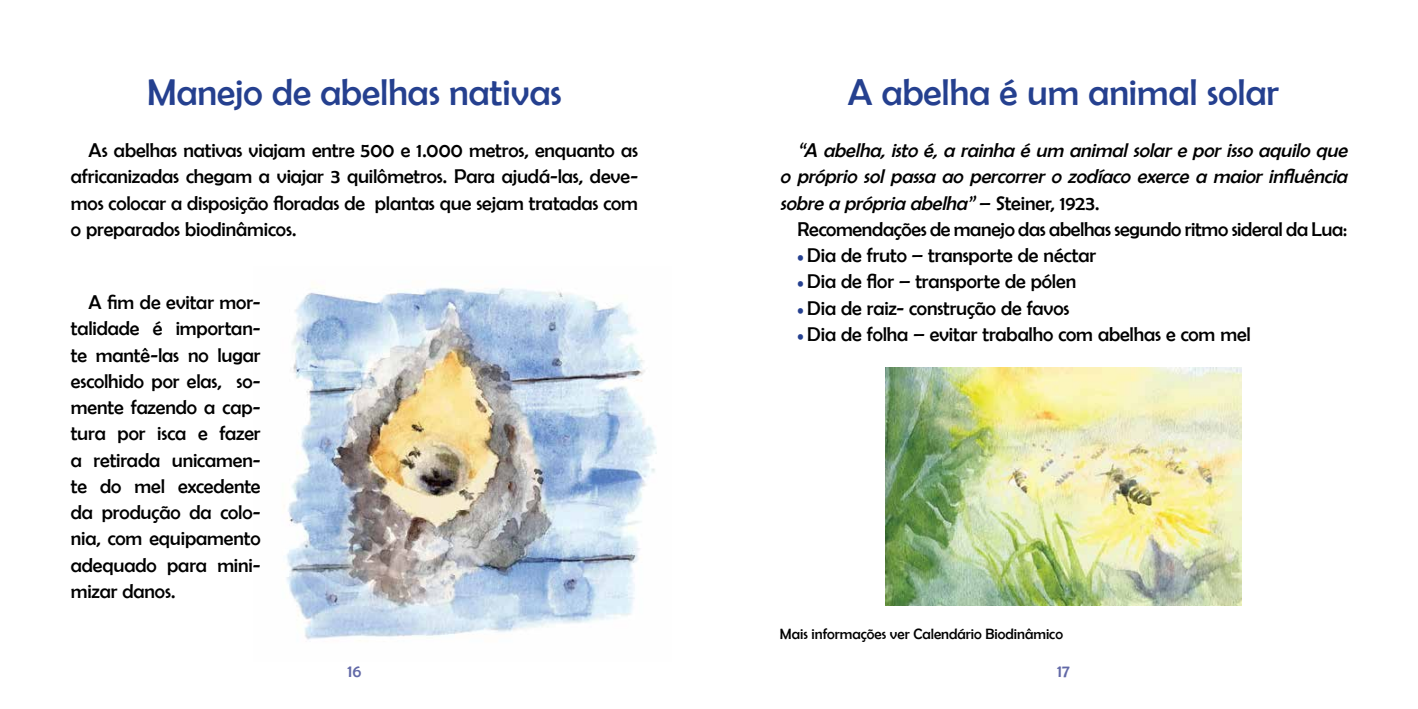
<style>
.page{position:relative;width:1418px;height:709px;background:#fff}
.page>*{position:absolute;margin:0;border:0;box-sizing:border-box;transform-origin:0 0}
.t1{font:37.5px "Berlin Sans FB";color:#25408f}
.t2{font:20px/26.2px "Berlin Sans FB";letter-spacing:-.01em;color:#000;text-align:justify}
.t3{font:italic 20px/26.2px "Berlin Sans FB";color:#000;text-align:justify}
.t4{font:17.5px "Berlin Sans FB";color:#6269a7}
.t5{font:15px "Berlin Sans FB";color:#000}
.s1{font-style:normal}
.s2{font-size:13.75px;color:#25408f}
</style>
<div class="page">
<img style="left:286px;top:287px;width:371px;height:354px">
<img style="left:885px;top:368px;width:356px;height:238px">
<h1 class="t1" style="left:147px;top:71px;width:416px">Manejo de abelhas nativas</h1>
<p class="t2" style="left:71px;top:137px;width:568px;text-indent:18px">As abelhas nativas viajam entre 500 e 1.000 metros, enquanto as africanizadas chegam a viajar 3 quilômetros. Para ajudá-las, deve&shy;mos colocar a disposição floradas de plantas que sejam tratadas com o preparados biodinâmicos.</p>
<p class="t2" style="left:71px;top:289px;width:191px;text-indent:18px">A fim de evitar mor&shy;talidade é importan&shy;te mantê-las no lugar escolhido por elas, so&shy;mente fazendo a cap&shy;tura por isca e fazer a retirada unicamen&shy;te do mel excedente da produção da colo&shy;nia, com equipamento adequado para mini&shy;mizar danos.</p>
<h1 class="t1" style="left:847px;top:71px;width:432px">A abelha é um animal solar</h1>
<p class="t3" style="left:780px;top:137px;width:573px;text-indent:18px">“A abelha, isto é, a rainha é um animal solar e por isso aquilo que o próprio sol passa ao percorrer o zodíaco exerce a maior influência sobre a própria abelha”<span class="s1">– S t e i n e r, 1 9 2 3 .</span></p>
<p class="t2" style="left:797px;top:216px;width:551px">Recomendações de manejo das abelhas segundo ritmo sideral da Lua:</p>
<p class="t2" style="left:797px;top:242px;width:300px"><span class="s2">•</span> Dia de fruto – transporte de néctar</p>
<p class="t2" style="left:797px;top:268px;width:280px"><span class="s2">•</span> Dia de flor – transporte de pólen</p>
<p class="t2" style="left:797px;top:294px;width:273px"><span class="s2">•</span> Dia de raiz- construção de favos</p>
<p class="t2" style="left:797px;top:321px;width:455px"><span class="s2">•</span> Dia de folha – evitar trabalho com abelhas e com mel</p>
<p class="t5" style="left:780px;top:625px;width:284px">Mais informações ver Calendário Biodinâmico</p>
<p class="t4" style="left:347px;top:661px;width:15px">16</p>
<p class="t4" style="left:1057px;top:661px;width:14px">17</p>
</div>
